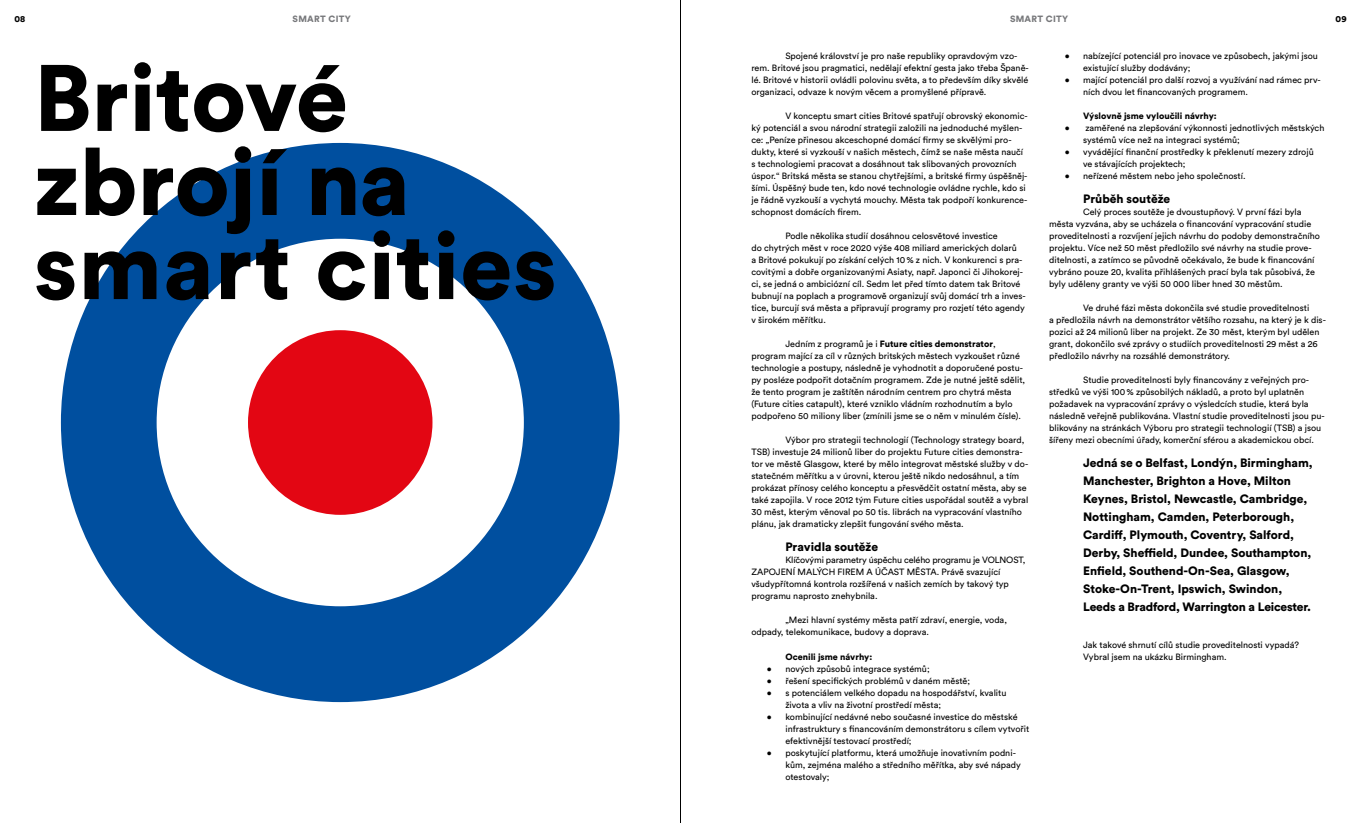
<style>
.page{position:relative;width:1361px;height:823px;background:#fff}
.page>*{position:absolute;margin:0;border:0;box-sizing:border-box;transform-origin:0 0}
.t1{font:900 93px/84px "Circular Pro";color:#000}
.t2{font:900 12px/18px "Circular Pro";color:#000}
.t3{font:9px/12px "Circular Pro";color:#000}
.t4{font:900 9px "Circular Pro";color:#000}
.t5{font:900 9px "Circular Pro";letter-spacing:.03em;color:#77787b}
.s1{color:#000}
.s2{font-weight:900}
</style>
<div class="page">
<div style="left:61px;top:143px;width:558px;height:558px;background:#004f9f;border-radius:50%"></div>
<div style="left:157px;top:238px;width:367px;height:368px;background:#fff;border-radius:50%"></div>
<div style="left:248px;top:330px;width:184px;height:184px;background:#e30613;border-radius:50%"></div>
<hr style="left:680px;top:0;width:1px;height:822px;background:#000">
<p class="t4" style="left:14px;top:12px;width:12px">08</p>
<p class="t5" style="left:293px;top:12px;width:14px">Smart</p>
<p class="t5" style="left:328px;top:12px;width:14px">City</p>
<p class="t5" style="left:1010px;top:12px;width:14px"><span class="s1">S</span>mart</p>
<p class="t5" style="left:1046px;top:12px;width:14px"><span class="s1">C</span>ity</p>
<p class="t4" style="left:1335px;top:12px;width:13px">09</p>
<p class="t3" style="left:751px;top:49px;width:279px;text-indent:34px">Spojené království je pro naše republiky opravdovým vzo&shy;rem. Britové jsou pragmatici, nedělají efektní gesta jako třeba Španě&shy;lé. Britové v historii ovládli polovinu světa, a to především díky skvělé organizaci, odvaze k novým věcem a promyšlené přípravě.</p>
<p class="t3" style="left:751px;top:109px;width:278px;text-indent:34px">V konceptu smart cities Britové spatřují obrovský ekonomic&shy;ký potenciál a svou národní strategii založili na jednoduché myšlen&shy;ce: „Peníze přinesou akceschopné domácí firmy se skvělými pro&shy;dukty, které si vyzkouší v našich městech, čímž se naše města naučí s technologiemi pracovat a dosáhnout tak slibovaných provozních úspor.“ Britská města se stanou chytřejšími, a britské firmy úspěšněj&shy;šími. Úspěšný bude ten, kdo nové technologie ovládne rychle, kdo si je řádně vyzkouší a vychytá mouchy. Města tak podpoří konkurence&shy;schopnost domácích firem.</p>
<p class="t3" style="left:751px;top:229px;width:276px;text-indent:34px">Podle několika studií dosáhnou celosvětové investice<br>do chytrých měst v roce 2020 výše 408 miliard amerických dolarů<br>a Britové pokukují po získání celých 10% z nich. V konkurenci s pra&shy;covitými a dobře organizovanými Asiaty, např. Japonci či Jihokorej&shy;ci, se jedná o ambiciózní cíl. Sedm let před tímto datem tak Britové bubnují na poplach a programově organizují svůj domácí trh a inves&shy;tice, burcují svá města a připravují programy pro rozjetí této agendy v širokém měřítku.</p>
<p class="t3" style="left:751px;top:337px;width:275px;text-indent:34px">Jedním z programů je i <span class="s2">Future cities demonstrator</span>, program mající za cíl v různých britských městech vyzkoušet různé technologie a postupy, následně je vyhodnotit a doporučené postu&shy;py posléze podpořit dotačním programem. Zde je nutné ještě sdělit, že tento program je zaštítěn národním centrem pro chytrá města (Future cities catapult), které vzniklo vládním rozhodnutím a bylo podpořeno 50 miliony liber (zmínili jsme se o něm v minulém čísle).</p>
<p class="t3" style="left:751px;top:433px;width:278px;text-indent:34px">Výbor pro strategii technologií (Technology strategy board, TSB) investuje 24 milionů liber do projektu Future cities demonstra&shy;tor ve městě Glasgow, které by mělo integrovat městské služby v do&shy;statečném měřítku a v úrovni, kterou ještě nikdo nedosáhnul, a tím prokázat přínosy celého konceptu a přesvědčit ostatní města, aby se také zapojila. V roce 2012 tým Future cities uspořádal soutěž a vybral 30 měst, kterým věnoval po 50 tis. librách na vypracování vlastního plánu, jak dramaticky zlepšit fungování svého města.</p>
<h2 class="t2" style="left:785px;top:537px;width:94px">Pravidla soutěže</h2>
<p class="t3" style="left:751px;top:553px;width:276px;text-indent:34px">Klíčovými parametry úspěchu celého programu je VOLNOST, ZAPOJENÍ MALÝCH FIREM A ÚČAST MĚSTA. Právě svazující všudypřítomná kontrola rozšířená v našich zemích by takový typ programu naprosto znehybnila.</p>
<p class="t3" style="left:751px;top:613px;width:257px;text-indent:34px">„Mezi hlavní systémy města patří zdraví, energie, voda, odpady, telekomunikace, budovy a doprava.</p>
<p class="t4" style="left:785px;top:649px;width:88px">Ocenili jsme návrhy:</p>
<p class="t3" style="left:767px;top:661px;width:164px">• nových způsobů integrace systémů;</p>
<p class="t3" style="left:767px;top:673px;width:205px">• řešení specifických problémů v daném městě;</p>
<p class="t3" style="left:785px;top:685px;width:223px;text-indent:-18px">• s potenciálem velkého dopadu na hospodářství, kvalitu života a vliv na životní prostředí města;</p>
<p class="t3" style="left:785px;top:709px;width:245px;text-indent:-18px">• kombinující nedávné nebo současné investice do městské infrastruktury s financováním demonstrátoru s cílem vytvořit efektivnější testovací prostředí;</p>
<p class="t3" style="left:785px;top:745px;width:237px;text-indent:-18px">• poskytující platformu, která umožňuje inovativním podni&shy;kům, zejména malého a středního měřítka, aby své nápady otestovaly;</p>
<p class="t3" style="left:1083px;top:49px;width:236px;text-indent:-18px">• nabízející potenciál pro inovace ve způsobech, jakými jsou existující služby dodávány;</p>
<p class="t3" style="left:1083px;top:73px;width:239px;text-indent:-18px">• mající potenciál pro další rozvoj a využívání nad rámec prv&shy;ních dvou let financovaných programem.</p>
<p class="t4" style="left:1083px;top:109px;width:135px">Výslovně jsme vyloučili návrhy:</p>
<p class="t3" style="left:1083px;top:121px;width:243px;text-indent:-18px">• zaměřené na zlepšování výkonnosti jednotlivých městských systémů více než na integraci systémů;</p>
<p class="t3" style="left:1083px;top:145px;width:232px;text-indent:-18px">• vyvádějící finanční prostředky k překlenutí mezery zdrojů ve stávajících projektech;</p>
<p class="t3" style="left:1064px;top:169px;width:182px">• neřízené městem nebo jeho společností.</p>
<h2 class="t2" style="left:1083px;top:189px;width:89px">Průběh soutěže</h2>
<p class="t3" style="left:1049px;top:205px;width:272px;text-indent:34px">Celý proces soutěže je dvoustupňový. V první fázi byla města vyzvána, aby se ucházela o financování vypracování studie proveditelnosti a rozvíjení jejich návrhu do podoby demonstračního projektu. Více než 50 měst předložilo své návrhy na studie prove&shy;ditelnosti, a zatímco se původně očekávalo, že bude k financování vybráno pouze 20, kvalita přihlášených prací byla tak působivá, že byly uděleny granty ve výši 50 000 liber hned 30 městům.</p>
<p class="t3" style="left:1049px;top:301px;width:278px;text-indent:34px">Ve druhé fázi města dokončila své studie proveditelnosti<br>a předložila návrh na demonstrátor většího rozsahu, na který je k dis&shy;pozici až 24 milionů liber na projekt. Ze 30 měst, kterým byl udělen grant, dokončilo své zprávy o studiích proveditelnosti 29 měst a 26 předložilo návrhy na rozsáhlé demonstrátory.</p>
<p class="t3" style="left:1049px;top:373px;width:277px;text-indent:34px">Studie proveditelnosti byly financovány z veřejných pro&shy;středků ve výši 100% způsobilých nákladů, a proto byl uplatněn požadavek na vypracování zprávy o výsledcích studie, která byla následně veřejně publikována. Vlastní studie proveditelnosti jsou pu&shy;blikovány na stránkách Výboru pro strategii technologií (TSB) a jsou šířeny mezi obecními úřady, komerční sférou a akademickou obcí.</p>
<p class="t2" style="left:1083px;top:453px;width:231px">Jedná se o Belfast, Londýn, Birmingham, Manchester, Brighton a Hove, Milton Keynes, Bristol, Newcastle, Cambridge, Nottingham, Camden, Peterborough, Cardiff, Plymouth, Coventry, Salford, Derby, Sheffield, Dundee, Southampton, Enfield, Southend-On-Sea, Glasgow, Stoke-On-Trent, Ipswich, Swindon, Leeds a Bradford, Warrington a Leicester.</p>
<p class="t3" style="left:1083px;top:637px;width:217px">Jak takové shrnutí cílů studie proveditelnosti vypadá?<br>Vybral jsem na ukázku Birmingham.</p>
<h1 class="t1" style="left:34px;top:52px;width:524px">Britové zbrojí na smart cities</h1>
</div>
